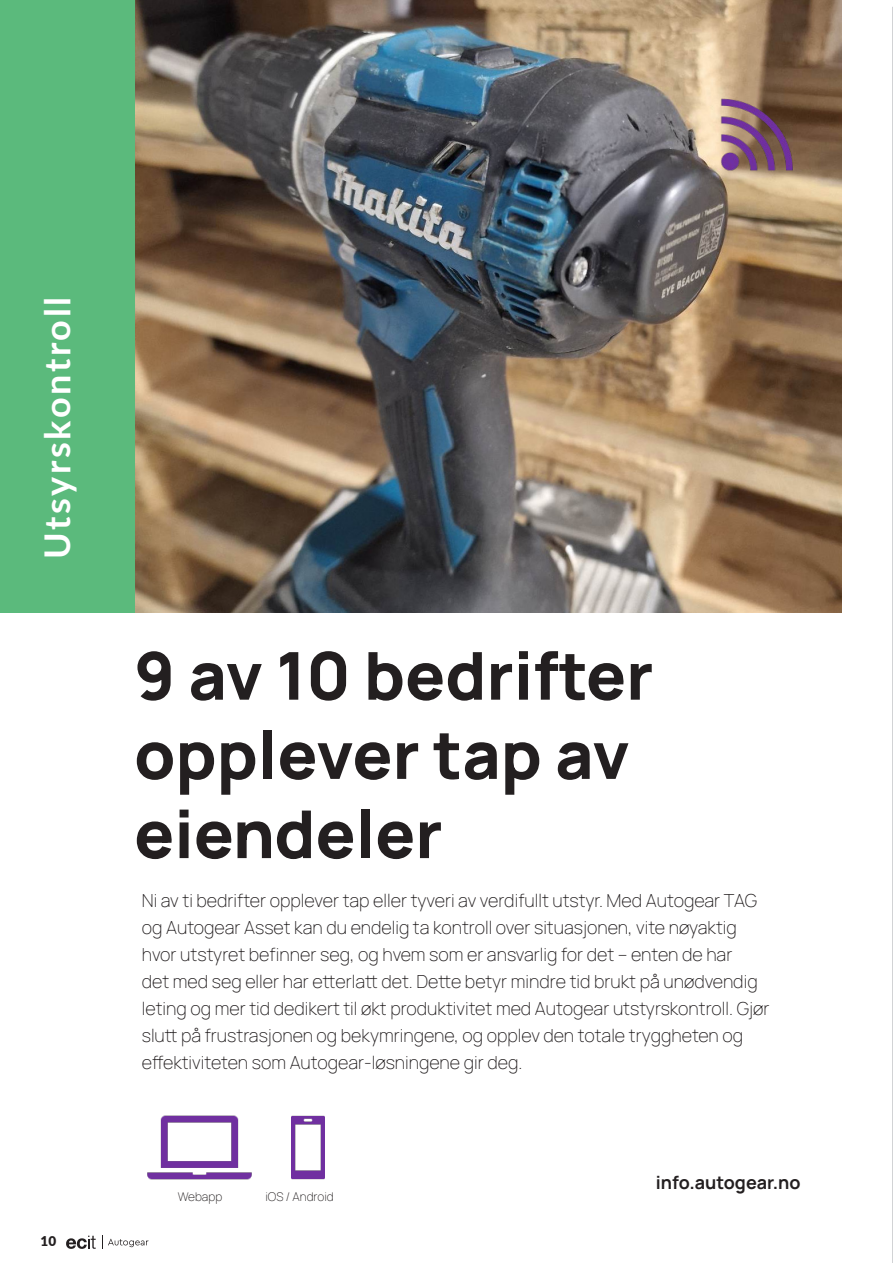
<style>
.page{position:relative;width:893px;height:1263px;background:#fff}
.page>*{position:absolute;margin:0;border:0;box-sizing:border-box;transform-origin:0 0}
._80_Black_LEft{font:800 66px/79.2px "Manrope";color:#231f20}
._24_Bold_Left{font:700 36px "Lato";letter-spacing:.075em;color:#fff}
._12_Light_Left{font:200 18px/27px "Manrope";color:#231f20}
.t1{font:700 18px "Manrope";color:#231f20}
.t2{font:900 13.5px "Lato";color:#231f20}
._12_Light_Left-2{font:200 12px "Manrope";color:#231f20}
</style>
<div class="page">
<svg style="left:66px;top:1236px;width:30px;height:13px"></svg>
<svg style="left:102px;top:1235px;width:46px;height:14px"></svg>
<img style="left:134px;top:0;width:708px;height:613px">
<div style="left:0;top:0;width:134px;height:613px;background:#5bba7c"></div>
<img style="left:291px;top:1115px;width:34px;height:65px">
<img style="left:147px;top:1115px;width:105px;height:65px">
<img style="left:702px;top:81px;width:108px;height:108px">
<hr style="left:892px;top:7px;width:1px;height:1256px;background:#a8a9ad">
<p class="_24_Bold_Left" style="left:31px;top:559px;width:264px;rotate:-90deg">Utsyrskontroll</p>
<p class="t2" style="left:40px;top:1231px;width:17px">10</p>
<p class="_80_Black_LEft" style="left:134px;top:630px;width:521px">9 av 10 bedrifter opplever tap av eiendeler</p>
<p class="_12_Light_Left" style="left:142px;top:886px;width:629px">Ni av ti bedrifter opplever tap eller tyveri av verdifullt utstyr. Med Autogear TAG og Autogear Asset kan du endelig ta kontroll over situasjonen, vite nøyaktig hvor utstyret befinner seg, og hvem som er ansvarlig for det – enten de har<br>det med seg eller har etterlatt det. Dette betyr mindre tid brukt på unødvendig leting og mer tid dedikert til økt produktivitet med Autogear utstyrskontroll. Gjør slutt på frustrasjonen og bekymringene, og opplev den totale tryggheten og effektiviteten som Autogear-løsningene gir deg.</p>
<p class="_12_Light_Left-2" style="left:178px;top:1188px;width:46px">Webapp</p>
<p class="_12_Light_Left-2" style="left:265px;top:1188px;width:70px">iOS / Android</p>
<p class="t1" style="left:656px;top:1167px;width:146px">info.autogear.no</p>
</div>
